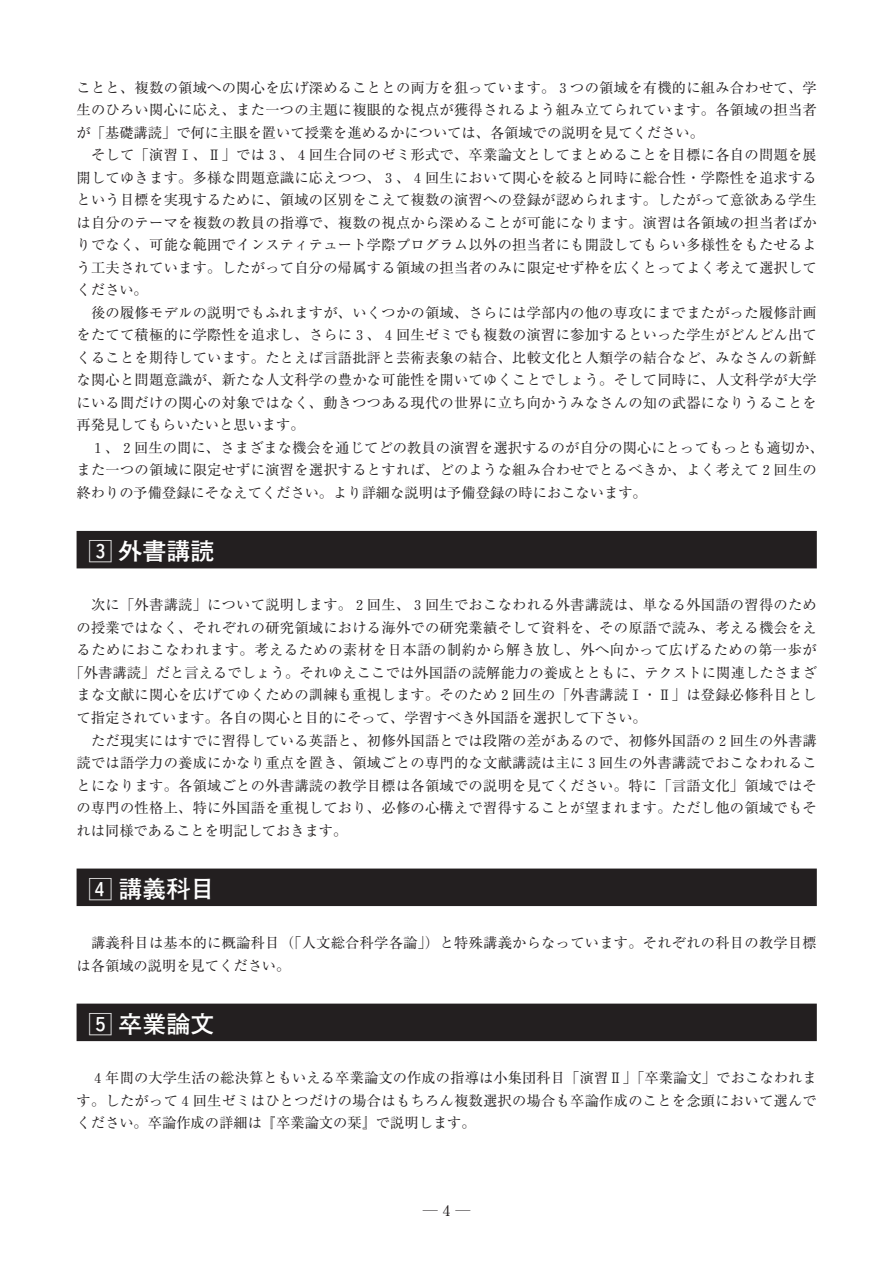
<style>
.page{position:relative;width:893px;height:1262px;background:#fff}
.page>*{position:absolute;margin:0;border:0;box-sizing:border-box;transform-origin:0 0}
.t1{font:700 24px "Futo Go B101";color:#fff}
.t2{font:15px "Ryumin";color:#231f20}
.t3{font:14.25px/22.5px "Ryumin";letter-spacing:.02em;color:#231f20;text-align:justify}
.t4{font:14.25px "Ryumin";color:#231f20}
.t5{font:14.25px "Ryumin";letter-spacing:.04em;color:#231f20}
.s1{font-family:"Ftgfr Alpha";font-weight:400}
</style>
<div class="page">
<div style="left:77px;top:531px;width:739px;height:37px;background:#231f20"></div>
<div style="left:77px;top:868px;width:739px;height:38px;background:#231f20"></div>
<div style="left:77px;top:1003px;width:739px;height:38px;background:#231f20"></div>
<p class="t3" style="left:77px;top:78px;width:741px">ことと、複数の領域への関心を広げ深めることとの両方を狙っています。３つの領域を有機的に組み合わせて、学生のひろい関心に応え、また一つの主題に複眼的な視点が獲得されるよう組み立てられています。各領域の担当者が「基礎講読」で何に主眼を置いて授業を進めるかについては、各領域での説明を見てください。</p>
<p class="t3" style="left:77px;top:146px;width:741px;text-indent:15px">そして「演習Ⅰ、Ⅱ」では３、４回生合同のゼミ形式で、卒業論文としてまとめることを目標に各自の問題を展開してゆきます。多様な問題意識に応えつつ、３、４回生において関心を絞ると同時に総合性・学際性を追求するという目標を実現するために、領域の区別をこえて複数の演習への登録が認められます。したがって意欲ある学生は自分のテーマを複数の教員の指導で、複数の視点から深めることが可能になります。演習は各領域の担当者ばかりでなく、可能な範囲でインスティテュート学際プログラム以外の担当者にも開設してもらい多様性をもたせるよう工夫されています。したがって自分の帰属する領域の担当者のみに限定せず枠を広くとってよく考えて選択してください。</p>
<p class="t3" style="left:77px;top:303px;width:741px;text-indent:15px">後の履修モデルの説明でもふれますが、いくつかの領域、さらには学部内の他の専攻にまでまたがった履修計画をたてて積極的に学際性を追求し、さらに３、４回生ゼミでも複数の演習に参加するといった学生がどんどん出てくることを期待しています。たとえば言語批評と芸術表象の結合、比較文化と人類学の結合など、みなさんの新鮮な関心と問題意識が、新たな人文科学の豊かな可能性を開いてゆくことでしょう。そして同時に、人文科学が大学にいる間だけの関心の対象ではなく、動きつつある現代の世界に立ち向かうみなさんの知の武器になりうることを再発見してもらいたいと思います。</p>
<p class="t3" style="left:77px;top:438px;width:748px;text-align:left;text-indent:14px">１、２回生の間に、さまざまな機会を通じてどの教員の演習を選択するのが自分の関心にとってもっとも適切か、また一つの領域に限定せずに演習を選択するとすれば、どのような組み合わせでとるべきか、よく考えて２回生の終わりの予備登録にそなえてください。より詳細な説明は予備登録の時におこないます。</p>
<h1 class="t1" style="left:89px;top:542px;width:128px"><span class="s1">£</span> 外書講読</h1>
<p class="t3" style="left:91px;top:596px;width:727px">次に「外書講読」について説明します。２回生、３回生でおこなわれる外書講読は、単なる外国語の習得のため</p>
<p class="t3" style="left:77px;top:618px;width:741px">の授業ではなく、それぞれの研究領域における海外での研究業績そして資料を、その原語で読み、考える機会をえ</p>
<p class="t5" style="left:77px;top:645px;width:741px">るためにおこなわれます。考えるための素材を日本語の制約から解き放し、外へ向かって広げるための第一歩が</p>
<p class="t3" style="left:69px;top:663px;width:748px">「外書講読」だと言えるでしょう。それゆえここでは外国語の読解能力の養成とともに、テクストに関連したさまざ</p>
<p class="t3" style="left:77px;top:686px;width:741px">まな文献に関心を広げてゆくための訓練も重視します。そのため２回生の「外書講読Ⅰ・Ⅱ」は登録必修科目とし</p>
<p class="t4" style="left:77px;top:712px;width:572px">て指定されています。各自の関心と目的にそって、学習すべき外国語を選択して下さい。</p>
<p class="t3" style="left:91px;top:731px;width:727px">ただ現実にはすでに習得している英語と、初修外国語とでは段階の差があるので、初修外国語の２回生の外書講</p>
<p class="t3" style="left:77px;top:753px;width:741px">読では語学力の養成にかなり重点を置き、領域ごとの専門的な文献講読は主に３回生の外書講読でおこなわれるこ</p>
<p class="t3" style="left:77px;top:776px;width:741px">とになります。各領域ごとの外書講読の教学目標は各領域での説明を見てください。特に「言語文化」領域ではそ</p>
<p class="t3" style="left:77px;top:798px;width:741px">の専門の性格上、特に外国語を重視しており、必修の心構えで習得することが望まれます。ただし他の領域でもそ</p>
<p class="t4" style="left:77px;top:825px;width:272px">れは同様であることを明記しておきます。</p>
<h1 class="t1" style="left:89px;top:879px;width:128px"><span class="s1">¢</span> 講義科目</h1>
<p class="t3" style="left:77px;top:933px;width:741px;text-indent:15px">講義科目は基本的に概論科目（「人文総合科学各論｣）と特殊講義からなっています。それぞれの科目の教学目標は各領域の説明を見てください。</p>
<h1 class="t1" style="left:89px;top:1014px;width:128px"><span class="s1">∞</span> 卒業論文</h1>
<p class="t3" style="left:77px;top:1068px;width:741px;text-indent:14px">４年間の大学生活の総決算ともいえる卒業論文の作成の指導は小集団科目「演習Ⅱ」「卒業論文」でおこなわれます。したがって４回生ゼミはひとつだけの場合はもちろん複数選択の場合も卒論作成のことを念頭において選んでください。卒論作成の詳細は『卒業論文の栞』で説明します。</p>
<p class="t2" style="left:423px;top:1205px;width:49px">―4―</p>
</div>
